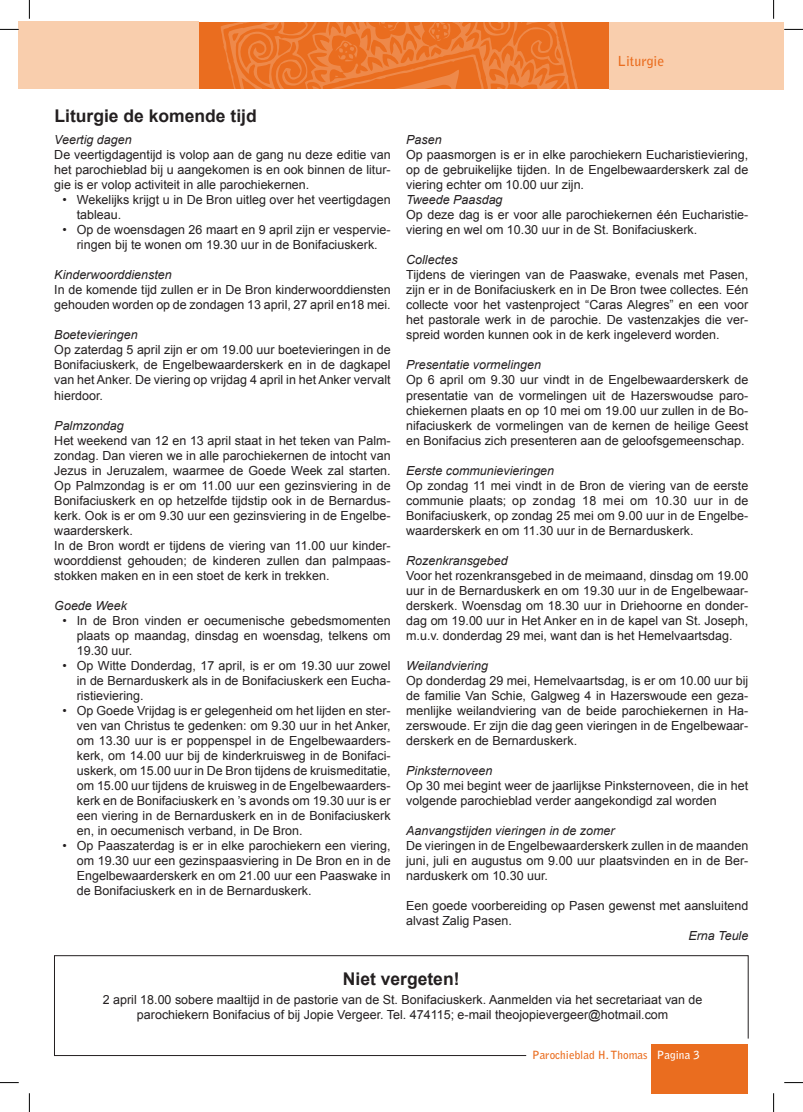
<style>
.page{position:relative;width:803px;height:1112px;background:#fff}
.page>*{position:absolute;margin:0;border:0;box-sizing:border-box;transform-origin:0 0}
.t1{font:700 17.5px "Arial";color:#231f20}
.t2{font:700 13.75px "Bell Gothic Std";color:#ea6d1f}
.t3{font:12.5px/15px "Arial";color:#231f20;text-align:justify}
.t4{font:italic 12.5px "Arial";color:#231f20}
.t5{font:700 11.25px "Bell Gothic Std";color:#ea6d1f}
.s1{color:#fff}
</style>
<div class="page">
<div style="left:19px;top:22px;width:180px;height:67px;background:#f9cead"></div>
<div style="left:199px;top:22px;width:410px;height:67px;background:#ea6d1f"></div>
<div style="left:609px;top:22px;width:175px;height:68px;background:#f9cead"></div>
<svg style="left:221px;top:22px;width:357px;height:67px"></svg>
<div style="left:652px;top:1043px;width:96px;height:49px;background:#ea6d1f"></div>
<svg style="left:54px;top:955px;width:694px;height:100px"></svg>
<svg style="left:0;top:29px;width:19px;height:1px"></svg>
<svg style="left:784px;top:29px;width:19px;height:1px"></svg>
<svg style="left:0;top:1082px;width:19px;height:1px"></svg>
<svg style="left:784px;top:1082px;width:19px;height:1px"></svg>
<svg style="left:29px;top:0;width:1px;height:19px"></svg>
<svg style="left:29px;top:1093px;width:1px;height:18px"></svg>
<svg style="left:773px;top:0;width:1px;height:19px"></svg>
<svg style="left:773px;top:1093px;width:1px;height:18px"></svg>
<p class="t2" style="left:618px;top:53px;width:48px">Liturgie</p>
<h1 class="t1" style="left:54px;top:103px;width:204px">Liturgie de komende tijd</h1>
<p class="t4" style="left:54px;top:132px;width:79px">Veertig dagen</p>
<p class="t3" style="left:54px;top:147px;width:338px">De veertigdagentijd is volop aan de gang nu deze editie van het parochieblad bij u aangekomen is en ook binnen de litur&shy;gie is er volop activiteit in alle parochiekernen.</p>
<p class="t3" style="left:77px;top:192px;width:315px;text-indent:-14px">• Wekelijks krijgt u in De Bron uitleg over het veertigdagen tableau.</p>
<p class="t3" style="left:63px;top:222px;width:329px;text-align:center">• Op de woensdagen 26 maart en 9 april zijn er vespervie&shy;ringen bij te wonen om 19.30 uur in de Bonifaciuskerk.</p>
<p class="t4" style="left:54px;top:267px;width:119px">Kinderwoorddiensten</p>
<p class="t3" style="left:54px;top:282px;width:338px">In de komende tijd zullen er in De Bron kinderwoorddiensten gehouden worden op de zondagen 13 april, 27 april en18 mei.</p>
<p class="t4" style="left:54px;top:327px;width:85px">Boetevieringen</p>
<p class="t3" style="left:54px;top:342px;width:338px">Op zaterdag 5 april zijn er om 19.00 uur boetevieringen in de Bonifaciuskerk, de Engelbewaarderskerk en in de dagkapel van het Anker. De viering op vrijdag 4 april in het Anker vervalt hierdoor.</p>
<p class="t4" style="left:54px;top:417px;width:71px">Palmzondag</p>
<p class="t3" style="left:54px;top:432px;width:338px;text-align:left">Het weekend van 12 en 13 april staat in het teken van Palm&shy;zondag. Dan vieren we in alle parochiekernen de intocht van Jezus in Jeruzalem, waarmee de Goede Week zal starten.<br>Op Palmzondag is er om 11.00 uur een gezinsviering in de Bonifaciuskerk en op hetzelfde tijdstip ook in de Bernardus&shy;kerk. Ook is er om 9.30 uur een gezinsviering in de Engelbe&shy;waarderskerk.<br>In de Bron wordt er tijdens de viering van 11.00 uur kinder&shy;woorddienst gehouden; de kinderen zullen dan palmpaas&shy;stokken maken en in een stoet de kerk in trekken.</p>
<p class="t4" style="left:54px;top:597px;width:74px">Goede Week</p>
<p class="t3" style="left:77px;top:612px;width:315px;text-indent:-14px">• In de Bron vinden er oecumenische gebedsmomenten plaats op maandag, dinsdag en woensdag, telkens om 19.30 uur.</p>
<p class="t3" style="left:77px;top:657px;width:315px;text-indent:-14px">• Op Witte Donderdag, 17 april, is er om 19.30 uur zowel in de Bernarduskerk als in de Bonifaciuskerk een Eucha&shy;ristieviering.</p>
<p class="t3" style="left:77px;top:702px;width:315px;text-indent:-14px">• Op Goede Vrijdag is er gelegenheid om het lijden en ster&shy;ven van Christus te gedenken: om 9.30 uur in het Anker, om 13.30 uur is er poppenspel in de Engelbewaarders&shy;kerk, om 14.00 uur bij de kinderkruisweg in de Bonifaci&shy;uskerk, om 15.00 uur in De Bron tijdens de kruismeditatie, om 15.00 uur tijdens de kruisweg in de Engelbewaarders&shy;kerk en de Bonifaciuskerk en ’s avonds om 19.30 uur is er een viering in de Bernarduskerk en in de Bonifaciuskerk en, in oecumenisch verband, in De Bron.</p>
<p class="t3" style="left:77px;top:837px;width:315px;text-indent:-14px">• Op Paaszaterdag is er in elke parochiekern een viering, om 19.30 uur een gezinspaasviering in De Bron en in de Engelbewaarderskerk en om 21.00 uur een Paaswake in de Bonifaciuskerk en in de Bernarduskerk.</p>
<p class="t4" style="left:406px;top:132px;width:37px">Pasen</p>
<p class="t3" style="left:406px;top:147px;width:344px">Op paasmorgen is er in elke parochiekern Eucharistieviering, op de gebruikelijke tijden. In de Engelbewaarderskerk zal de viering echter om 10.00 uur zijn.</p>
<p class="t4" style="left:406px;top:192px;width:98px">Tweede Paasdag</p>
<p class="t3" style="left:406px;top:207px;width:344px">Op deze dag is er voor alle parochiekernen één Eucharistie&shy;viering en wel om 10.30 uur in de St. Bonifaciuskerk.</p>
<p class="t4" style="left:406px;top:252px;width:53px">Collectes</p>
<p class="t3" style="left:406px;top:267px;width:344px">Tijdens de vieringen van de Paaswake, evenals met Pasen, zijn er in de Bonifaciuskerk en in De Bron twee collectes. Eén collecte voor het vastenproject “Caras Alegres” en een voor het pastorale werk in de parochie. De vastenzakjes die ver&shy;spreid worden kunnen ook in de kerk ingeleverd worden.</p>
<p class="t4" style="left:406px;top:357px;width:136px">Presentatie vormelingen</p>
<p class="t3" style="left:406px;top:372px;width:344px">Op 6 april om 9.30 uur vindt in de Engelbewaarderskerk de presentatie van de vormelingen uit de Hazerswoudse paro&shy;chiekernen plaats en op 10 mei om 19.00 uur zullen in de Bo&shy;nifaciuskerk de vormelingen van de kernen de heilige Geest en Bonifacius zich presenteren aan de geloofsgemeenschap.</p>
<p class="t4" style="left:406px;top:462px;width:149px">Eerste communievieringen</p>
<p class="t3" style="left:406px;top:477px;width:344px">Op zondag 11 mei vindt in de Bron de viering van de eerste communie plaats; op zondag 18 mei om 10.30 uur in de Bonifaciuskerk, op zondag 25 mei om 9.00 uur in de Engelbe&shy;waarderskerk en om 11.30 uur in de Bernarduskerk.</p>
<p class="t4" style="left:406px;top:552px;width:103px">Rozenkransgebed</p>
<p class="t3" style="left:406px;top:567px;width:344px">Voor het rozenkransgebed in de meimaand, dinsdag om 19.00 uur in de Bernarduskerk en om 19.30 uur in de Engelbewaar&shy;derskerk. Woensdag om 18.30 uur in Driehoorne en donder&shy;dag om 19.00 uur in Het Anker en in de kapel van St. Joseph, m.u.v. donderdag 29 mei, want dan is het Hemelvaartsdag.</p>
<p class="t4" style="left:406px;top:657px;width:83px">Weilandviering</p>
<p class="t3" style="left:406px;top:672px;width:344px">Op donderdag 29 mei, Hemelvaartsdag, is er om 10.00 uur bij de familie Van Schie, Galgweg 4 in Hazerswoude een geza&shy;menlijke weilandviering van de beide parochiekernen in Ha&shy;zerswoude. Er zijn die dag geen vieringen in de Engelbewaar&shy;derskerk en de Bernarduskerk.</p>
<p class="t4" style="left:406px;top:762px;width:88px">Pinksternoveen</p>
<p class="t3" style="left:406px;top:777px;width:344px">Op 30 mei begint weer de jaarlijkse Pinksternoveen, die in het volgende parochieblad verder aangekondigd zal worden</p>
<p class="t4" style="left:406px;top:822px;width:210px">Aanvangstijden vieringen in de zomer</p>
<p class="t3" style="left:406px;top:837px;width:344px">De vieringen in de Engelbewaarderskerk zullen in de maanden juni, juli en augustus om 9.00 uur plaatsvinden en in de Ber&shy;narduskerk om 10.30 uur.</p>
<p class="t3" style="left:406px;top:897px;width:344px">Een goede voorbereiding op Pasen gewenst met aansluitend alvast Zalig Pasen.</p>
<p class="t4" style="left:688px;top:927px;width:61px">Erna Teule</p>
<h1 class="t1" style="left:343px;top:966px;width:118px">Niet vergeten!</h1>
<p class="t3" style="left:103px;top:991px;width:601px;text-align:center">2 april 18.00 sobere maaltijd in de pastorie van de St. Bonifaciuskerk. Aanmelden via het secretariaat van de parochiekern Bonifacius of bij Jopie Vergeer. Tel. 474115; e-mail theojopievergeer@hotmail.com</p>
<p class="t5" style="left:532px;top:1047px;width:169px">Parochieblad H. Thomas <span class="s1">Pagina 3</span></p>
</div>
